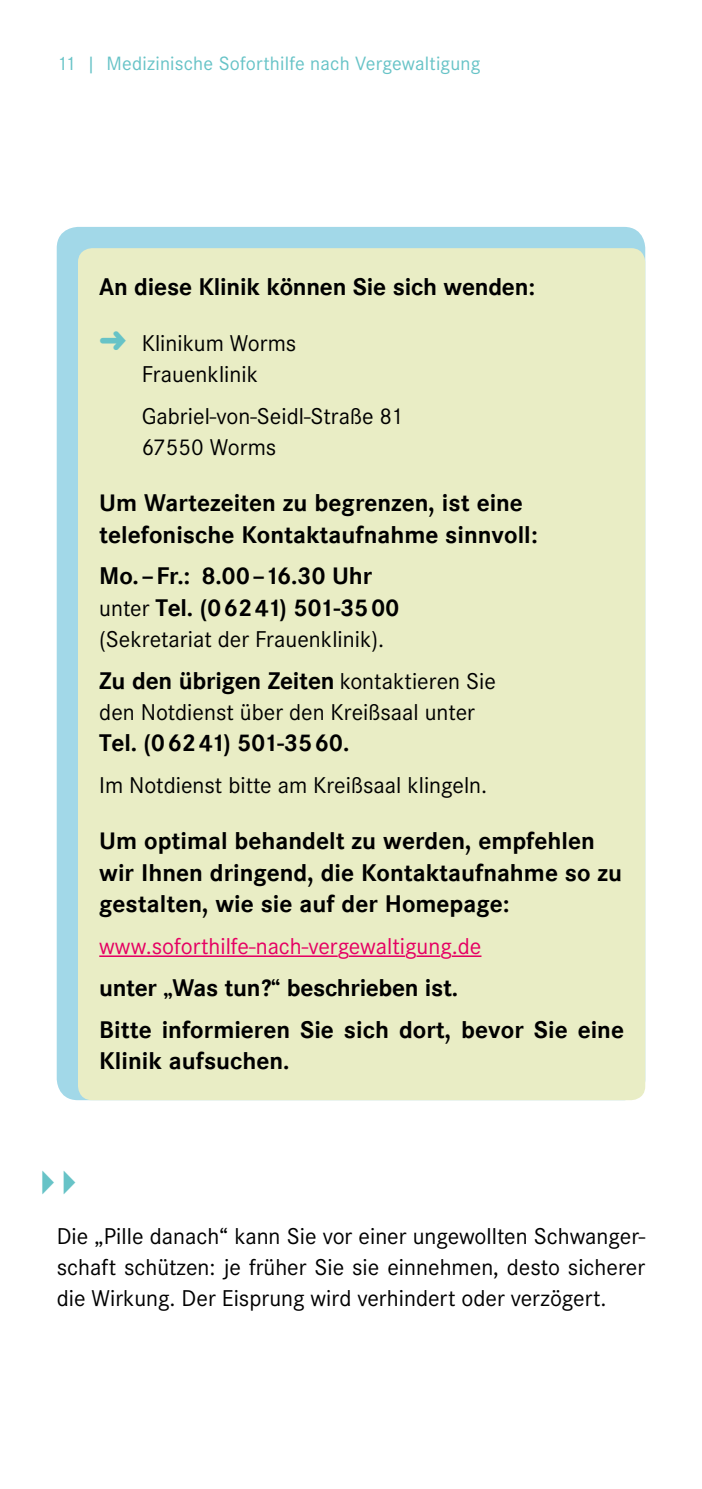
<style>
.page{position:relative;width:702px;height:1489px;background:#fff}
.page>*{position:absolute;margin:0;border:0;box-sizing:border-box;transform-origin:0 0}
.t1{font:40px "Lucida Grande";color:#67c3c7}
.t2{font:700 23.75px/31.2px "Corporate SBQ";color:#000}
.t3{font:23.75px/31.2px "Corporate S";color:#000;text-align:center}
.t4{font:23.75px "Corporate S";color:#e50063}
.t5{font:20px "Corporate S";letter-spacing:.01em;color:#67c3c7}
.s1{color:#67c3c7}
.s2{font-family:"Corporate S";font-weight:400}
</style>
<div class="page">
<div style="left:57px;top:227px;width:588px;height:873px;background:#a2d8e8;border-radius:21px"></div>
<div style="left:78px;top:248px;width:567px;height:852px;background:#e9edc5;border-radius:14px"></div>
<hr style="left:99px;top:955px;width:239px;height:1px;background:#e50063">
<hr style="left:349px;top:955px;width:56px;height:1px;background:#e50063">
<svg style="left:416px;top:955px;width:24px;height:1px"></svg>
<svg style="left:452px;top:955px;width:29px;height:1px"></svg>
<p class="t5" style="left:57px;top:52px;width:425px">11 | Medizinische Soforthilfe nach Vergewaltigung</p>
<p class="t2" style="left:99px;top:271px;width:437px">An diese Klinik können Sie sich wenden:</p>
<p class="t3" style="left:99px;top:327px;width:198px"><span class="s1">➜</span> Klinikum Worms<br>Frauenklinik</p>
<p class="t3" style="left:142px;top:400px;width:263px;text-align:left">Gabriel-von-Seidl-Straße 81<br>67550 Worms</p>
<p class="t2" style="left:99px;top:488px;width:440px">Um Wartezeiten zu begrenzen, ist eine telefonische Kontaktaufnahme sinnvoll:</p>
<p class="t2" style="left:99px;top:561px;width:302px">Mo.–Fr.: 8.00–16.30 Uhr <span class="s2">unter</span> Tel. (06241) 501-3500</p>
<p class="t3" style="left:99px;top:623px;width:286px">(Sekretariat der Frauenklinik).</p>
<p class="t2" style="left:99px;top:665px;width:398px">Zu den übrigen Zeiten <span class="s2">kontaktieren Sie</span></p>
<p class="t3" style="left:99px;top:696px;width:377px">den Notdienst über den Kreißsaal unter</p>
<p class="t2" style="left:99px;top:728px;width:251px">Tel. (06241) 501-3560.</p>
<p class="t3" style="left:99px;top:770px;width:389px">Im Notdienst bitte am Kreißsaal klingeln.</p>
<p class="t2" style="left:99px;top:825px;width:524px">Um optimal behandelt zu werden, empfehlen wir Ihnen dringend, die Kontaktaufnahme so zu gestalten, wie sie auf der Homepage:</p>
<p class="t4" style="left:99px;top:932px;width:383px">www.soforthilfe-nach-vergewaltigung.de</p>
<p class="t2" style="left:99px;top:966px;width:526px;line-height:41.8px">unter „Was tun?“ beschrieben ist.<br>Bitte informieren Sie sich dort, bevor Sie eine</p>
<p class="t2" style="left:99px;top:1045px;width:192px">Klinik aufsuchen.</p>
<h1 class="t1" style="left:35px;top:1158px;width:44px">▸▸</h1>
<p class="t3" style="left:57px;top:1220px;width:590px;text-align:justify">Die „Pille danach“ kann Sie vor einer ungewollten Schwanger&shy;schaft schützen: je früher Sie sie einnehmen, desto sicherer die Wirkung. Der Eisprung wird verhindert oder verzögert.</p>
</div>
